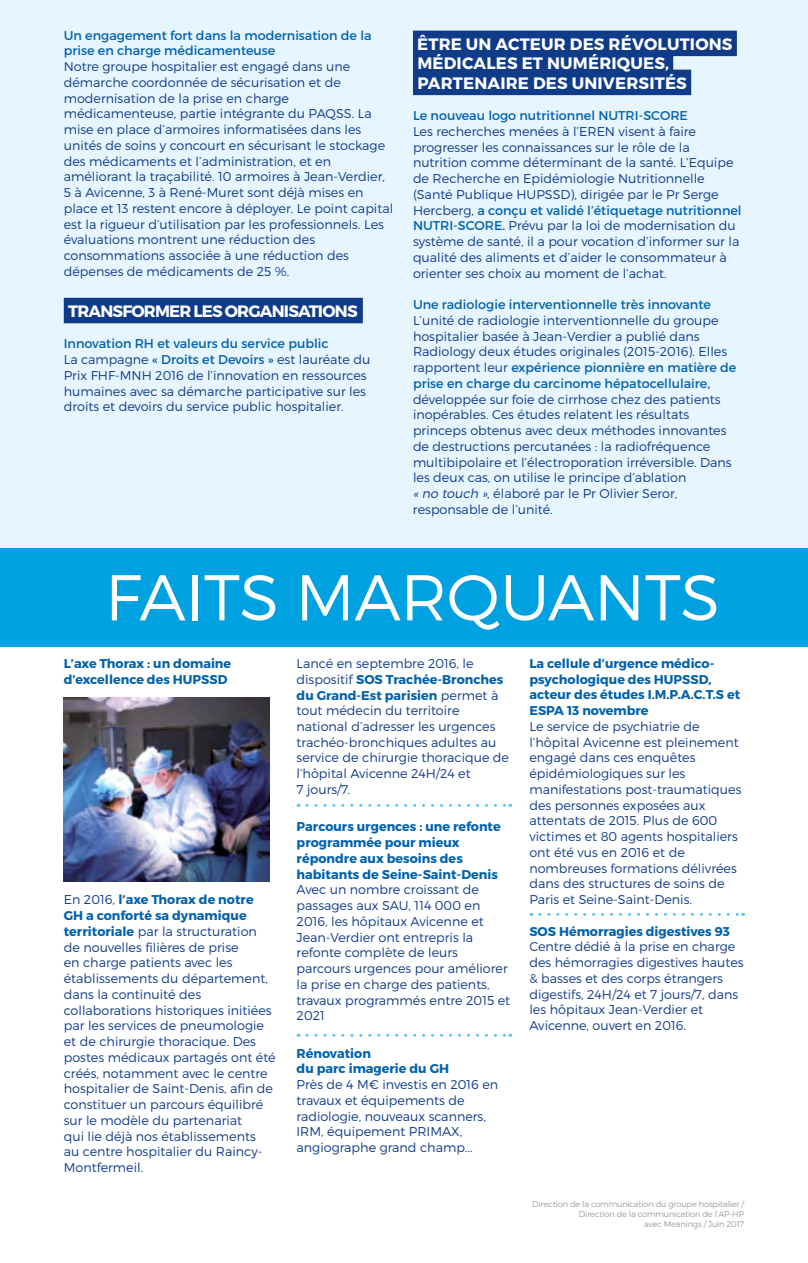
<style>
.page{position:relative;width:808px;height:1263px;background:#fff}
.page>*{position:absolute;margin:0;border:0;box-sizing:border-box;transform-origin:0 0}
.t1{font:300 64.5px "Montserrat";letter-spacing:-.005em;color:#fff}
.t2{font:700 16.5px/19.5px "Montserrat";letter-spacing:.01em;color:#fff}
.t3{font:700 16.5px "Montserrat";letter-spacing:-.05em;color:#fff}
.t4{font:300 12.75px/15.8px "Montserrat";color:#0f3b89}
.t5{font:700 12.75px/15.8px "Montserrat";color:#0062ae}
.t6{font:12.75px/15.8px "Montserrat";color:#0062ae}
.t7{font:300 8.25px/9.9px "Montserrat";letter-spacing:-.02em;color:#9c9c9d;text-align:right}
.s1{font-weight:400;color:#0062ae}
.s2{font-weight:400}
.s3{font-style:italic}
.s4{font-weight:700;color:#0062ae}
</style>
<div class="page">
<div style="left:0;top:0;width:808px;height:577px;background:#e6f5fe"></div>
<img style="left:64px;top:697px;width:206px;height:185px">
<svg style="left:307px;top:1034px;width:204px;height:3px"></svg>
<svg style="left:540px;top:913px;width:204px;height:3px"></svg>
<svg style="left:307px;top:804px;width:204px;height:3px"></svg>
<div style="left:64px;top:298px;width:299px;height:25px;background:#0f3b89"></div>
<div style="left:413px;top:31px;width:324px;height:25px;background:#0f3b89"></div>
<div style="left:413px;top:50px;width:260px;height:26px;background:#0f3b89"></div>
<div style="left:413px;top:70px;width:278px;height:25px;background:#0f3b89"></div>
<div style="left:0;top:548px;width:808px;height:99px;background:#00a1e0"></div>
<p class="t6" style="left:64px;top:27px;width:309px">Un engagement fort dans la modernisation de la prise en charge médicamenteuse</p>
<p class="t4" style="left:64px;top:58px;width:331px">Notre groupe hospitalier est engagé dans une démarche coordonnée de sécurisation et de modernisation de la prise en charge médicamenteuse, partie intégrante du PAQSS. La mise en place d’armoires informatisées dans les unités de soins y concourt en sécurisant le stockage des médicaments et l’administration, et en améliorant la traçabilité. 10 armoires à Jean-Verdier, 5 à Avicenne, 3 à René-Muret sont déjà mises en place et 13 restent encore à déployer. Le point capital est la rigueur d’utilisation par les professionnels. Les évaluations montrent une réduction des consommations associée à une réduction des dépenses de médicaments de 25 %.</p>
<p class="t3" style="left:68px;top:301px;width:291px">TRANSFORMER LES ORGANISATIONS</p>
<p class="t4" style="left:64px;top:336px;width:308px"><span class="s1">Innovation RH et valeurs du service public<br></span>La campagne <span class="s1">« Droits et Devoirs »</span> est lauréate du Prix FHF-MNH 2016 de l’innovation en ressources humaines avec sa démarche participative sur les droits et devoirs du service public hospitalier.</p>
<p class="t2" style="left:417px;top:34px;width:317px">ÊTRE UN ACTEUR DES RÉVOLUTIONS<br>MÉDICALES ET NUMÉRIQUES,<br>PARTENAIRE DES UNIVERSITÉS</p>
<p class="t6" style="left:413px;top:108px;width:276px">Le nouveau logo nutritionnel NUTRI-SCORE</p>
<p class="t4" style="left:413px;top:123px;width:330px">Les recherches menées à l’EREN visent à faire progresser les connaissances sur le rôle de la nutrition comme déterminant de la santé. L’Equipe de Recherche en Epidémiologie Nutritionnelle (Santé Publique HUPSSD), dirigée par le Pr Serge Hercberg, <span class="s1">a conçu et validé l’étiquetage nutritionnel NUTRI-SCORE</span><span class="s2">.</span> Prévu par la loi de modernisation du système de santé, il a pour vocation d’informer sur la qualité des aliments et d’aider le consommateur à orienter ses choix au moment de l’achat.</p>
<p class="t6" style="left:413px;top:297px;width:299px">Une radiologie interventionnelle très innovante</p>
<p class="t4" style="left:413px;top:312px;width:325px">L’unité de radiologie interventionnelle du groupe hospitalier basée à Jean-Verdier a publié dans Radiology deux études originales (2015-2016). Elles rapportent leur <span class="s1">expérience pionnière en matière de prise en charge du carcinome hépatocellulaire</span><span class="s2">, </span>développée sur foie de cirrhose chez des patients inopérables. Ces études relatent les résultats princeps obtenus avec deux méthodes innovantes de destructions percutanées : la radiofréquence multibipolaire et l’électroporation irréversible. Dans les deux cas, on utilise le principe d’ablation<br><span class="s3">« no touch »</span>, élaboré par le Pr Olivier Seror, responsable de l’unité.</p>
<h1 class="t1" style="left:105px;top:558px;width:616px">FAITS MARQUANTS</h1>
<p class="t5" style="left:64px;top:656px;width:169px">L’axe Thorax : un domaine d’excellence des HUPSSD</p>
<p class="t4" style="left:64px;top:892px;width:213px">En 2016, <span class="s4">l’axe Thorax de notre<br>GH a conforté sa dynamique territoriale</span> par la structuration de nouvelles filières de prise<br>en charge patients avec les établissements du département, dans la continuité des collaborations historiques initiées par les services de pneumologie et de chirurgie thoracique. Des postes médicaux partagés ont été créés, notamment avec le centre hospitalier de Saint-Denis, afin de constituer un parcours équilibré sur le modèle du partenariat<br>qui lie déjà nos établissements<br>au centre hospitalier du Raincy-<br>Montfermeil.</p>
<p class="t4" style="left:297px;top:655px;width:214px">Lancé en septembre 2016, le dispositif <span class="s4">SOS Trachée-Bronches du Grand-Est parisien</span> permet à tout médecin du territoire national d’adresser les urgences trachéo-bronchiques adultes au service de chirurgie thoracique de l’hôpital Avicenne 24H/24 et<br>7 jours/7.</p>
<p class="t5" style="left:297px;top:819px;width:206px">Parcours urgences : une refonte programmée pour mieux répondre aux besoins des habitants de Seine-Saint-Denis</p>
<p class="t4" style="left:297px;top:882px;width:215px">Avec un nombre croissant de passages aux SAU, 114 000 en<br>2016, les hôpitaux Avicenne et<br>Jean-Verdier ont entrepris la refonte complète de leurs parcours urgences pour améliorer la prise en charge des patients, travaux programmés entre 2015 et<br>2021</p>
<p class="t5" style="left:297px;top:1045px;width:154px">Rénovation<br>du parc imagerie du GH</p>
<p class="t4" style="left:297px;top:1076px;width:203px">Près de 4 M€ investis en 2016 en travaux et équipements de radiologie, nouveaux scanners,<br>IRM, équipement PRIMAX, angiographe grand champ...</p>
<p class="t5" style="left:529px;top:656px;width:212px">La cellule d’urgence médico&shy;psychologique des HUPSSD, acteur des études I.M.P.A.C.T.S et<br>ESPA 13 novembre</p>
<p class="t4" style="left:529px;top:718px;width:214px">Le service de psychiatrie de l’hôpital Avicenne est pleinement engagé dans ces enquêtes épidémiologiques sur les manifestations post-traumatiques des personnes exposées aux attentats de 2015. Plus de 600 victimes et 80 agents hospitaliers ont été vus en 2016 et de nombreuses formations délivrées dans des structures de soins de<br>Paris et Seine-Saint-Denis.</p>
<p class="t5" style="left:529px;top:923px;width:202px">SOS Hémorragies digestives 93</p>
<p class="t4" style="left:529px;top:939px;width:216px">Centre dédié à la prise en charge des hémorragies digestives hautes &amp; basses et des corps étrangers digestifs, 24H/24 et 7 jours/7, dans les hôpitaux Jean-Verdier et<br>Avicenne, ouvert en 2016.</p>
<p class="t7" style="left:532px;top:1199px;width:213px">Direction de la communication du groupe hospitalier /<br>Direction de la communication de l’AP-HP<br>avec Meanings / Juin 2017</p>
</div>
